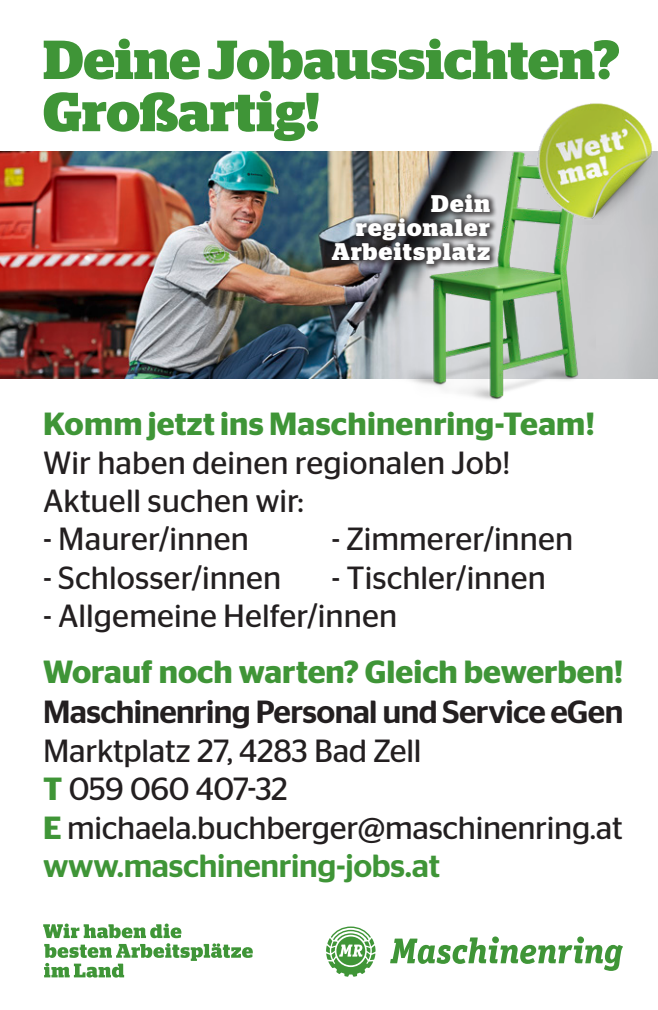
<style>
.page{position:relative;width:658px;height:1010px;background:#fff}
.page>*{position:absolute;margin:0;border:0;box-sizing:border-box;transform-origin:0 0}
.t1{font:700 54.8px/52px "Stag";letter-spacing:.005em;color:#3f9537}
.t2{font:32px/38.4px "Stag Sans";color:#231f20}
.t3{font:600 32px "Stag Sans";color:#3f9537}
.t4{font:500 32px "Stag Sans";letter-spacing:-.02em;color:#231f20}
.t5{font:700 24px/24px "Stag";letter-spacing:.055em;color:#fff;text-align:right}
.s1{font-weight:600;color:#3f9537}
.s2{font-weight:500;color:#3f9537}
</style>
<div class="page">
<img style="left:0;top:152px;width:658px;height:226px">
<img style="left:385px;top:151px;width:210px;height:249px">
<div style="left:328px;top:189px;width:170px;height:82px;background:#231f20;opacity:.75"></div>
<svg style="left:390px;top:936px;width:233px;height:34px"></svg>
<svg style="left:326px;top:926px;width:49px;height:50px"></svg>
<svg style="left:43px;top:923px;width:210px;height:54px"></svg>
<img style="left:534px;top:103px;width:122px;height:122px">
<h1 class="t1" style="left:43px;top:34px;width:578px">Deine Jobaussichten?<br>Großartig!</h1>
<p class="t5" style="left:332px;top:192px;width:160px">Dein regionaler<br>Arbeitsplatz</p>
<p class="t3" style="left:43px;top:405px;width:553px">Komm jetzt ins Maschinenring-Team!</p>
<p class="t2" style="left:43px;top:443px;width:469px">Wir haben deinen regionalen Job!<br>Aktuell suchen wir:</p>
<p class="t2" style="left:43px;top:519px;width:207px">- Maurer/innen</p>
<p class="t2" style="left:331px;top:519px;width:243px">- Zimmerer/innen</p>
<p class="t2" style="left:43px;top:558px;width:239px">- Schlosser/innen</p>
<p class="t2" style="left:331px;top:558px;width:216px">- Tischler/innen</p>
<p class="t2" style="left:43px;top:596px;width:355px">- Allgemeine Helfer/innen</p>
<p class="t3" style="left:43px;top:653px;width:581px">Worauf noch warten? Gleich bewerben!</p>
<p class="t4" style="left:43px;top:693px;width:581px">Maschinenring Personal und Service eGen</p>
<p class="t2" style="left:43px;top:731px;width:581px">Marktplatz 27, 4283 Bad Zell<br><span class="s1">T</span> 059 060 407-32<br><span class="s1">E</span> michaela.buchberger@maschinenring.at <span class="s2">www.maschinenring-jobs.at</span></p>
</div>
